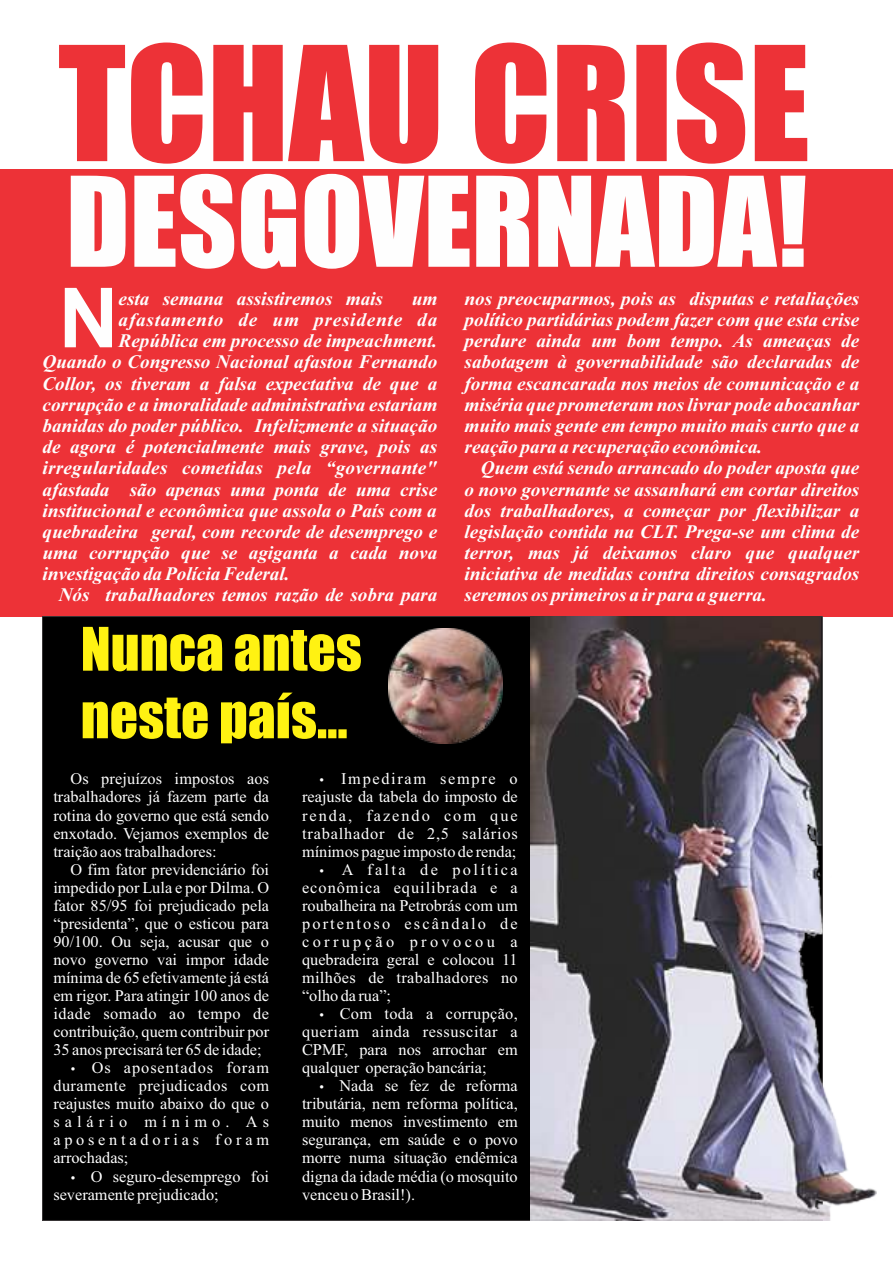
<style>
.page{position:relative;width:893px;height:1263px;background:#fff}
.page>*{position:absolute;margin:0;border:0;box-sizing:border-box;transform-origin:0 0}
.t1{font:700 82.95px "Arial";color:#fefefe}
.t2{font:italic 700 19.05px/21.1px "Times New Roman";color:#fefefe;text-align:justify}
.t3{font:italic 700 19.05px "Times New Roman";letter-spacing:.04em;color:#fefefe}
.t4{font:16.35px/18px "Times New Roman";color:#fefefe;text-align:justify}
.t5{font:16.35px "Times New Roman";letter-spacing:.03em;color:#fefefe}
.t6{font:16.35px "Times New Roman";letter-spacing:.02em;color:#fefefe}
.t7{font:16.35px "Times New Roman";letter-spacing:.06em;color:#fefefe}
.t8{font:16.35px "Times New Roman";letter-spacing:.05em;color:#fefefe}
.t9{font:16.35px "Times New Roman";letter-spacing:.04em;color:#fefefe}
.t10{font:16.35px "Times New Roman";letter-spacing:.13em;color:#fefefe}
.t11{font:16.35px "Times New Roman";letter-spacing:.23em;color:#fefefe}
.t12{font:16.35px "Times New Roman";letter-spacing:.12em;color:#fefefe}
.t13{font:16.35px "Times New Roman";letter-spacing:.205em;color:#fefefe}
.t14{font:16.35px "Times New Roman";letter-spacing:.31em;color:#fefefe}
.t15{font:16.35px "Times New Roman";letter-spacing:.105em;color:#fefefe}
.t16{font:16.35px "Times New Roman";letter-spacing:.145em;color:#fefefe}
</style>
<div class="page">
<div style="left:0;top:169px;width:893px;height:447px;background:#ed3237"></div>
<div style="left:42px;top:616px;width:781px;height:605px;background:#000"></div>
<svg style="left:71px;top:174px;width:734px;height:95px;fill:#fefefe"></svg>
<svg style="left:59px;top:43px;width:748px;height:121px;fill:#ed3237"></svg>
<img style="left:531px;top:616px;width:345px;height:604px">
<svg style="left:83px;top:627px;width:278px;height:116px;background:#6e6807"></svg>
<img style="left:389px;top:629px;width:114px;height:114px">
<svg style="left:71px;top:1067px;width:4px;height:4px"></svg>
<svg style="left:71px;top:1175px;width:4px;height:4px"></svg>
<svg style="left:320px;top:778px;width:3px;height:4px"></svg>
<svg style="left:320px;top:1085px;width:3px;height:4px"></svg>
<h1 class="t1" style="left:59px;top:287px;width:61px">N</h1>
<p class="t2" style="left:119px;top:290px;width:266px">esta semana assistiremos mais</p>
<p class="t2" style="left:412px;top:290px;width:27px">um</p>
<p class="t3" style="left:119px;top:313px;width:320px">afastamento de um presidente da</p>
<p class="t2" style="left:119px;top:332px;width:320px">República em processo de impeachment.</p>
<p class="t2" style="left:43px;top:353px;width:396px">Quando o Congresso Nacional afastou Fernando</p>
<p class="t2" style="left:43px;top:375px;width:396px">Collor, os tiveram a falsa expectativa de que a</p>
<p class="t2" style="left:43px;top:396px;width:396px">corrupção e a imoralidade administrativa estariam</p>
<p class="t2" style="left:43px;top:417px;width:396px">banidas do poder público. Infelizmente a situação</p>
<p class="t2" style="left:43px;top:438px;width:396px">de agora é potencialmente mais grave, pois as</p>
<p class="t2" style="left:43px;top:459px;width:396px">irregularidades cometidas pela “governante"</p>
<p class="t2" style="left:42px;top:481px;width:396px">afastada são apenas uma ponta de uma crise</p>
<p class="t2" style="left:42px;top:502px;width:396px">institucional e econômica que assola o País com a</p>
<p class="t2" style="left:42px;top:523px;width:396px">quebradeira geral, com recorde de desemprego e</p>
<p class="t2" style="left:42px;top:544px;width:396px">uma corrupção que se agiganta a cada nova</p>
<p class="t2" style="left:42px;top:565px;width:249px">investigação da Polícia Federal.</p>
<p class="t2" style="left:59px;top:586px;width:380px">Nós trabalhadores temos razão de sobra para</p>
<p class="t2" style="left:465px;top:290px;width:396px">nos preocuparmos, pois as disputas e retaliações político partidárias podem fazer com que esta crise perdure ainda um bom tempo. As ameaças de sabotagem à governabilidade são declaradas de forma escancarada nos meios de comunicação e a miséria que prometeram nos livrar pode abocanhar muito mais gente em tempo muito mais curto que a reação para a recuperação econômica.</p>
<p class="t2" style="left:465px;top:459px;width:396px;text-indent:16px">Quem está sendo arrancado do poder aposta que o novo governante se assanhará em cortar direitos dos trabalhadores, a começar por flexibilizar a legislação contida na CLT. Prega-se um clima de terror, mas já deixamos claro que qualquer iniciativa de medidas contra direitos consagrados seremos os primeiros a ir para a guerra.</p>
<p class="t4" style="left:53px;top:771px;width:217px;text-indent:17px">Os prejuízos impostos aos trabalhadores já fazem parte da rotina do governo que está sendo enxotado. Vejamos exemplos de traição aos trabalhadores:</p>
<p class="t4" style="left:71px;top:862px;width:200px">O fim fator previdenciário foi</p>
<p class="t4" style="left:53px;top:880px;width:217px">impedido por Lula e por Dilma. O</p>
<p class="t4" style="left:53px;top:898px;width:217px">fator 85/95 foi prejudicado pela</p>
<p class="t4" style="left:53px;top:916px;width:217px">“presidenta”, que o esticou para</p>
<p class="t4" style="left:53px;top:934px;width:217px">90/100. Ou seja, acusar que o</p>
<p class="t4" style="left:53px;top:952px;width:217px">novo governo vai impor idade</p>
<p class="t4" style="left:53px;top:970px;width:217px">mínima de 65 efetivamente já está</p>
<p class="t4" style="left:53px;top:988px;width:217px">em rigor. Para atingir 100 anos de</p>
<p class="t5" style="left:53px;top:1008px;width:217px">idade somado ao tempo de</p>
<p class="t4" style="left:53px;top:1024px;width:217px">contribuição, quem contribuir por</p>
<p class="t4" style="left:53px;top:1042px;width:210px">35 anos precisará ter 65 de idade;</p>
<p class="t7" style="left:92px;top:1062px;width:179px">Os aposentados foram</p>
<p class="t5" style="left:53px;top:1080px;width:217px">duramente prejudicados com</p>
<p class="t4" style="left:53px;top:1096px;width:217px">reajustes muito abaixo do que o</p>
<p class="t14" style="left:53px;top:1116px;width:217px">salário mínimo. As</p>
<p class="t11" style="left:53px;top:1134px;width:217px">aposentadorias foram</p>
<p class="t4" style="left:53px;top:1150px;width:77px">arrochadas;</p>
<p class="t4" style="left:91px;top:1168px;width:180px">O seguro-desemprego foi</p>
<p class="t4" style="left:53px;top:1187px;width:167px">severamente prejudicado;</p>
<p class="t15" style="left:341px;top:773px;width:178px">Impediram sempre o</p>
<p class="t4" style="left:302px;top:789px;width:217px">reajuste da tabela do imposto de</p>
<p class="t12" style="left:302px;top:809px;width:217px">renda, fazendo com que</p>
<p class="t8" style="left:302px;top:827px;width:217px">trabalhador de 2,5 salários</p>
<p class="t4" style="left:302px;top:844px;width:216px">mínimos pague imposto de renda;</p>
<p class="t16" style="left:342px;top:863px;width:177px">A falta de política</p>
<p class="t7" style="left:302px;top:881px;width:217px">econômica equilibrada e a</p>
<p class="t4" style="left:302px;top:898px;width:217px">roubalheira na Petrobrás com um</p>
<p class="t10" style="left:302px;top:917px;width:217px">portentoso escândalo de</p>
<p class="t13" style="left:302px;top:935px;width:217px">corrupção provocou a</p>
<p class="t4" style="left:302px;top:952px;width:217px">quebradeira geral e colocou 11</p>
<p class="t6" style="left:302px;top:972px;width:217px">milhões de trabalhadores no</p>
<p class="t4" style="left:302px;top:988px;width:91px">“olho da rua”;</p>
<p class="t6" style="left:340px;top:1008px;width:180px">Com toda a corrupção,</p>
<p class="t9" style="left:302px;top:1026px;width:217px">queriam ainda ressuscitar a</p>
<p class="t4" style="left:302px;top:1042px;width:217px">CPMF, para nos arrochar em</p>
<p class="t4" style="left:302px;top:1060px;width:186px">qualquer operação bancária;</p>
<p class="t4" style="left:339px;top:1078px;width:180px">Nada se fez de reforma</p>
<p class="t4" style="left:302px;top:1096px;width:217px">tributária, nem reforma política,</p>
<p class="t4" style="left:302px;top:1114px;width:217px">muito menos investimento em</p>
<p class="t4" style="left:302px;top:1132px;width:217px">segurança, em saúde e o povo</p>
<p class="t4" style="left:302px;top:1150px;width:217px">morre numa situação endêmica</p>
<p class="t4" style="left:302px;top:1168px;width:217px">digna da idade média (o mosquito</p>
<p class="t4" style="left:302px;top:1187px;width:115px">venceu o Brasil!).</p>
</div>
